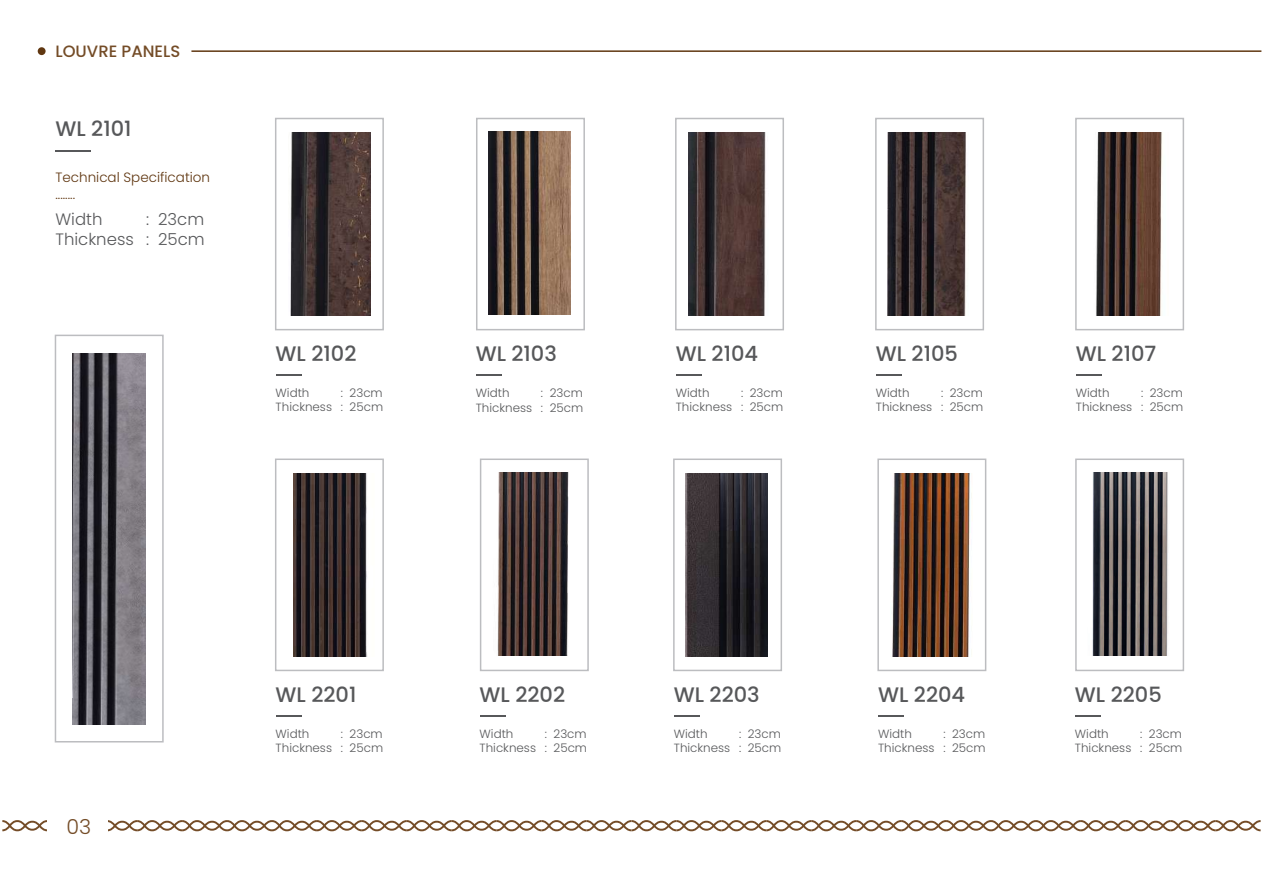
<style>
.page{position:relative;width:1263px;height:893px;background:#fff}
.page>*{position:absolute;margin:0;border:0;box-sizing:border-box;transform-origin:0 0}
.t1{font:500 21px "Poppins";color:#57585a}
.t2{font:300 20.7px "Poppins";color:#744c27}
.t3{font:300 16.5px/19.8px "Poppins";color:#57585a}
.t4{font:500 16.35px "Poppins";color:#744c27}
.t5{font:300 13.5px/16.2px "Poppins";color:#603711}
.t6{font:300 11.85px/14.2px "Poppins";color:#57585a}
</style>
<div class="page">
<hr style="left:191px;top:50px;width:1070px;height:2px;background:#603711">
<div style="left:38px;top:47px;width:8px;height:8px;background:#603711;border-radius:50%"></div>
<svg style="left:2px;top:820px;width:1258px;height:11px"></svg>
<div style="left:48px;top:794px;width:60px;height:60px;background:#fff"></div>
<hr style="left:55px;top:150px;width:36px;height:1px;background:#57585a">
<div style="left:275px;top:118px;width:109px;height:212px;border:2px solid #bcbdc0"></div>
<svg style="left:276px;top:374px;width:25px;height:1px"></svg>
<img style="left:290px;top:132px;width:80px;height:184px">
<div style="left:675px;top:118px;width:109px;height:212px;border:2px solid #bcbdc0"></div>
<svg style="left:676px;top:374px;width:26px;height:1px"></svg>
<img style="left:688px;top:132px;width:78px;height:184px">
<svg style="left:876px;top:374px;width:26px;height:1px"></svg>
<div style="left:875px;top:118px;width:109px;height:212px;border:2px solid #bcbdc0"></div>
<img style="left:888px;top:132px;width:78px;height:184px">
<div style="left:476px;top:118px;width:109px;height:212px;border:2px solid #bcbdc0"></div>
<svg style="left:476px;top:375px;width:26px;height:1px"></svg>
<img style="left:489px;top:131px;width:82px;height:184px">
<div style="left:1075px;top:118px;width:109px;height:212px;border:2px solid #bcbdc0"></div>
<svg style="left:1076px;top:374px;width:26px;height:1px"></svg>
<img style="left:1096px;top:133px;width:66px;height:183px">
<div style="left:480px;top:459px;width:109px;height:212px;border:2px solid #bcbdc0"></div>
<hr style="left:480px;top:715px;width:25px;height:2px;background:#57585a">
<img style="left:497px;top:472px;width:72px;height:183px">
<div style="left:275px;top:459px;width:109px;height:212px;border:2px solid #bcbdc0"></div>
<svg style="left:276px;top:715px;width:25px;height:1px"></svg>
<img style="left:293px;top:473px;width:74px;height:183px">
<div style="left:673px;top:459px;width:109px;height:212px;border:2px solid #bcbdc0"></div>
<svg style="left:674px;top:715px;width:26px;height:1px"></svg>
<img style="left:686px;top:473px;width:82px;height:183px">
<div style="left:877px;top:459px;width:109px;height:212px;border:2px solid #bcbdc0"></div>
<svg style="left:878px;top:715px;width:26px;height:1px"></svg>
<img style="left:892px;top:473px;width:79px;height:183px">
<img style="left:73px;top:353px;width:72px;height:371px">
<div style="left:55px;top:335px;width:109px;height:407px;border:2px solid #bcbdc0"></div>
<div style="left:1075px;top:459px;width:109px;height:212px;border:2px solid #bcbdc0"></div>
<hr style="left:1075px;top:715px;width:26px;height:2px;background:#57585a">
<img style="left:1092px;top:472px;width:76px;height:183px">
<h3 class="t4" style="left:55px;top:42px;width:126px">LOUVRE PANELS</h3>
<h1 class="t1" style="left:55px;top:117px;width:78px">WL 2101</h1>
<p class="t5" style="left:55px;top:170px;width:156px">Technical Specification ........</p>
<h3 class="t3" style="left:55px;top:209px;width:80px">Width<br>Thickness</h3>
<h3 class="t3" style="left:146px;top:209px;width:60px">: 23cm : 25cm</h3>
<h1 class="t1" style="left:276px;top:341px;width:82px">WL 2102</h1>
<p class="t6" style="left:276px;top:386px;width:58px">Width<br>Thickness</p>
<p class="t6" style="left:341px;top:386px;width:44px">: 23cm : 25cm</p>
<h1 class="t1" style="left:476px;top:342px;width:83px">WL 2103</h1>
<p class="t6" style="left:476px;top:386px;width:58px">Width<br>Thickness</p>
<p class="t6" style="left:541px;top:386px;width:44px">: 23cm : 25cm</p>
<h1 class="t1" style="left:676px;top:341px;width:84px">WL 2104</h1>
<p class="t6" style="left:676px;top:386px;width:58px">Width<br>Thickness</p>
<p class="t6" style="left:741px;top:386px;width:44px">: 23cm : 25cm</p>
<h1 class="t1" style="left:876px;top:341px;width:84px">WL 2105</h1>
<p class="t6" style="left:876px;top:386px;width:58px">Width<br>Thickness</p>
<p class="t6" style="left:941px;top:386px;width:44px">: 23cm : 25cm</p>
<h1 class="t1" style="left:1076px;top:341px;width:82px">WL 2107</h1>
<p class="t6" style="left:1076px;top:386px;width:58px">Width<br>Thickness</p>
<p class="t6" style="left:1141px;top:386px;width:44px">: 23cm : 25cm</p>
<h2 class="t2" style="left:67px;top:814px;width:26px">03</h2>
<h1 class="t1" style="left:276px;top:682px;width:82px">WL 2201</h1>
<p class="t6" style="left:276px;top:726px;width:58px">Width<br>Thickness</p>
<p class="t6" style="left:341px;top:726px;width:44px">: 23cm : 25cm</p>
<h1 class="t1" style="left:480px;top:682px;width:87px">WL 2202</h1>
<p class="t6" style="left:480px;top:727px;width:58px">Width<br>Thickness</p>
<p class="t6" style="left:545px;top:727px;width:44px">: 23cm : 25cm</p>
<h1 class="t1" style="left:674px;top:682px;width:87px">WL 2203</h1>
<p class="t6" style="left:674px;top:726px;width:58px">Width<br>Thickness</p>
<p class="t6" style="left:739px;top:726px;width:44px">: 23cm : 25cm</p>
<h1 class="t1" style="left:878px;top:682px;width:89px">WL 2204</h1>
<p class="t6" style="left:878px;top:726px;width:58px">Width<br>Thickness</p>
<p class="t6" style="left:943px;top:726px;width:44px">: 23cm : 25cm</p>
<h1 class="t1" style="left:1075px;top:682px;width:88px">WL 2205</h1>
<p class="t6" style="left:1075px;top:727px;width:58px">Width<br>Thickness</p>
<p class="t6" style="left:1140px;top:727px;width:44px">: 23cm : 25cm</p>
</div>
